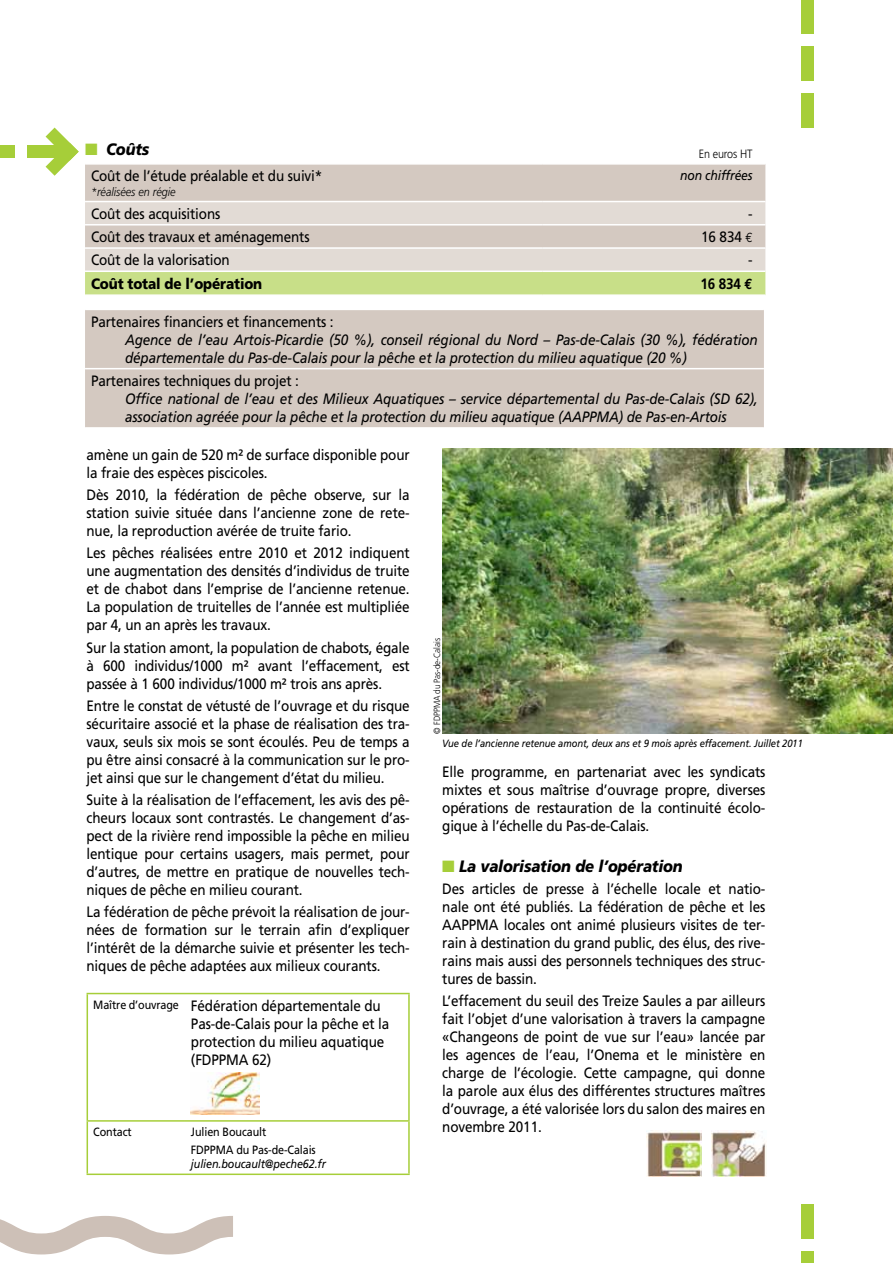
<style>
.page{position:relative;width:893px;height:1263px;background:#fff}
.page>*{position:absolute;margin:0;border:0;box-sizing:border-box;transform-origin:0 0}
.t1{font:italic 900 16.5px "Frutiger";letter-spacing:-.01em;color:#000;scale:.9 1}
.t2{font:15px/18px "Frutiger";letter-spacing:-.01em;color:#000;text-align:justify;scale:.9 1}
.t3{font:italic 15px/18px "Frutiger";letter-spacing:-.01em;color:#000;scale:.9 1}
.t4{font:900 15px "Frutiger";letter-spacing:-.01em;color:#000;scale:.9 1}
.t5{font:700 15px "Frutiger";color:#000;scale:.9 1}
.t6{font:italic 13.5px "Frutiger";letter-spacing:-.01em;color:#000;scale:.9 1}
.t7{font:12px/18px "Frutiger";letter-spacing:-.01em;color:#000;scale:.9 1}
.t8{font:italic 12px "Frutiger";letter-spacing:-.01em;color:#000;scale:.9 1}
.t9{font:italic 300 12px "Frutiger";color:#000;scale:.9 1}
.t10{font:300 12px "Frutiger";letter-spacing:-.01em;color:#000;scale:.9 1}
.t11{font:italic 10.5px "Frutiger";letter-spacing:-.01em;color:#000;scale:.9 1}
.t12{font:300 9px "Frutiger";letter-spacing:-.01em;color:#000;scale:.9 1}
.s1{color:#a6ce39}
.s2{font-family:"Euro Mono";font-size:13.5px}
.s3{font-family:"Euro Mono"}
.s4{font-size:12px}
</style>
<div class="page">
<svg style="left:0;top:1216px;width:233px;height:38px"></svg>
<div style="left:85px;top:165px;width:680px;height:36px;background:#d4c9c1"></div>
<svg style="left:85px;top:202px;width:680px;height:69px;background:#ddd5cf"></svg>
<div style="left:85px;top:272px;width:680px;height:22px;background:#c8df88"></div>
<hr style="left:85px;top:224px;width:457px;height:2px;background:#fff">
<hr style="left:542px;top:224px;width:223px;height:2px;background:#fff">
<hr style="left:85px;top:247px;width:457px;height:2px;background:#fff">
<hr style="left:542px;top:247px;width:223px;height:2px;background:#fff">
<div style="left:85px;top:310px;width:679px;height:117px;background:#d4c9c1"></div>
<hr style="left:85px;top:368px;width:679px;height:1px;background:#fff">
<div style="left:27px;top:145px;width:34px;height:13px;background:#a6ce39"></div>
<svg style="left:46px;top:128px;width:33px;height:48px"></svg>
<div style="left:0;top:145px;width:14px;height:13px;background:#a6ce39"></div>
<div style="left:801px;top:94px;width:13px;height:34px;background:#a6ce39"></div>
<div style="left:801px;top:47px;width:13px;height:34px;background:#a6ce39"></div>
<div style="left:801px;top:0;width:13px;height:34px;background:#a6ce39"></div>
<div style="left:801px;top:1252px;width:13px;height:11px;background:#a6ce39"></div>
<div style="left:801px;top:1204px;width:13px;height:34px;background:#a6ce39"></div>
<svg style="left:88px;top:994px;width:320px;height:121px"></svg>
<hr style="left:87px;top:993px;width:98px;height:1px;background:#a6ce39">
<hr style="left:185px;top:993px;width:225px;height:1px;background:#a6ce39">
<hr style="left:87px;top:1120px;width:98px;height:2px;background:#a6ce39">
<hr style="left:185px;top:1120px;width:225px;height:2px;background:#a6ce39">
<hr style="left:87px;top:994px;width:1px;height:126px;background:#a6ce39">
<hr style="left:87px;top:1122px;width:1px;height:51px;background:#a6ce39">
<hr style="left:408px;top:994px;width:2px;height:126px;background:#a6ce39">
<hr style="left:408px;top:1122px;width:2px;height:51px;background:#a6ce39">
<hr style="left:87px;top:1173px;width:98px;height:2px;background:#a6ce39">
<hr style="left:185px;top:1173px;width:225px;height:2px;background:#a6ce39">
<img style="left:191px;top:1072px;width:68px;height:43px">
<img style="left:711px;top:1131px;width:55px;height:46px">
<img style="left:646px;top:1130px;width:56px;height:47px">
<img style="left:442px;top:449px;width:451px;height:284px">
<p class="t1" style="left:85px;top:140px;width:73px"><span class="s1">■</span> Coûts</p>
<p class="t10" style="left:699px;top:147px;width:61px">En euros HT</p>
<p class="t2" style="left:91px;top:167px;width:259px">Coût de l’étude préalable et du suivi*</p>
<p class="t9" style="left:91px;top:184px;width:96px">*réalisées en régie</p>
<p class="t6" style="left:680px;top:167px;width:82px">non chiffrées</p>
<p class="t2" style="left:91px;top:205px;width:145px">Coût des acquisitions</p>
<p class="t2" style="left:748px;top:205px;width:6px">-</p>
<p class="t2" style="left:91px;top:228px;width:244px">Coût des travaux et aménagements</p>
<p class="t2" style="left:701px;top:228px;width:59px">16 834 <span class="s2">€</span></p>
<p class="t2" style="left:91px;top:251px;width:156px">Coût de la valorisation</p>
<p class="t2" style="left:748px;top:251px;width:6px">-</p>
<p class="t4" style="left:91px;top:275px;width:192px">Coût total de l’opération</p>
<p class="t5" style="left:700px;top:274px;width:59px">16 834 <span class="s3">€</span></p>
<p class="t2" style="left:91px;top:312px;width:271px">Partenaires financiers et financements :</p>
<p class="t3" style="left:125px;top:331px;width:705px">Agence de l’eau Artois-Picardie (50 %), conseil régional du Nord – Pas-de-Calais (30 %), fédération départementale du Pas-de-Calais pour la pêche et la protection du milieu aquatique (20 %)</p>
<p class="t2" style="left:91px;top:372px;width:232px">Partenaires techniques du projet :</p>
<p class="t3" style="left:125px;top:390px;width:705px">Office national de l’eau et des Milieux Aquatiques – service départemental du Pas-de-Calais (SD 62), association agréée pour la pêche et la protection du milieu aquatique (AAPPMA) de Pas-en-Artois</p>
<p class="t2" style="left:87px;top:446px;width:361px">amène un gain de 520 m² de surface disponible pour la fraie des espèces piscicoles.</p>
<p class="t2" style="left:87px;top:486px;width:361px">Dès 2010, la fédération de pêche observe, sur la station suivie située dans l’ancienne zone de rete&shy;nue, la reproduction avérée de truite fario.</p>
<p class="t2" style="left:87px;top:544px;width:361px">Les pêches réalisées entre 2010 et 2012 indiquent une augmentation des densités d’individus de truite et de chabot dans l’emprise de l’ancienne retenue.<br>La population de truitelles de l’année est multipliée par 4, un an après les travaux.</p>
<p class="t2" style="left:87px;top:638px;width:361px">Sur la station amont, la population de chabots, égale à 600 individus/1000 m² avant l’effacement, est passée à 1 600 individus/1000 m² trois ans après.</p>
<p class="t2" style="left:87px;top:697px;width:361px">Entre le constat de vétusté de l’ouvrage et du risque sécuritaire associé et la phase de réalisation des tra&shy;vaux, seuls six mois se sont écoulés. Peu de temps a pu être ainsi consacré à la communication sur le pro&shy;jet ainsi que sur le changement d’état du milieu.</p>
<p class="t2" style="left:87px;top:791px;width:361px">Suite à la réalisation de l’effacement, les avis des pê&shy;cheurs locaux sont contrastés. Le changement d’as&shy;pect de la rivière rend impossible la pêche en milieu lentique pour certains usagers, mais permet, pour d’autres, de mettre en pratique de nouvelles tech&shy;niques de pêche en milieu courant.</p>
<p class="t2" style="left:87px;top:903px;width:361px">La fédération de pêche prévoit la réalisation de jour&shy;nées de formation sur le terrain afin d’expliquer l’intérêt de la démarche suivie et présenter les tech&shy;niques de pêche adaptées aux milieux courants.</p>
<p class="t2" style="left:191px;top:997px;width:222px;text-align:left;text-indent:-98px"><span class="s4">Maître d’ouvrage</span> Fédération départementale du<br>Pas-de-Calais pour la pêche et la protection du milieu aquatique (FDPPMA 62)</p>
<p class="t7" style="left:93px;top:1123px;width:44px">Contact</p>
<p class="t7" style="left:191px;top:1123px;width:140px">Julien Boucault<br>FDPPMA du Pas-de-Calais</p>
<p class="t8" style="left:191px;top:1157px;width:151px">julien.boucault@peche62.fr</p>
<p class="t12" style="left:432px;top:733px;width:108px;rotate:-90deg">© FDPPMA du Pas-de-Calais</p>
<p class="t11" style="left:442px;top:737px;width:402px">Vue de l’ancienne retenue amont, deux ans et 9 mois après effacement. Juillet 2011</p>
<p class="t2" style="left:442px;top:763px;width:361px">Elle programme, en partenariat avec les syndicats mixtes et sous maîtrise d’ouvrage propre, diverses opérations de restauration de la continuité écolo&shy;gique à l’échelle du Pas-de-Calais.</p>
<p class="t1" style="left:442px;top:856px;width:269px"><span class="s1">■</span> La valorisation de l’opération</p>
<p class="t2" style="left:442px;top:880px;width:361px">Des articles de presse à l’échelle locale et natio&shy;nale ont été publiés. La fédération de pêche et les AAPPMA locales ont animé plusieurs visites de ter&shy;rain à destination du grand public, des élus, des rive&shy;rains mais aussi des personnels techniques des struc&shy;tures de bassin.</p>
<p class="t2" style="left:442px;top:992px;width:361px">L’effacement du seuil des Treize Saules a par ailleurs fait l’objet d’une valorisation à travers la campagne «Changeons de point de vue sur l’eau» lancée par les agences de l’eau, l’Onema et le ministère en charge de l’écologie. Cette campagne, qui donne la parole aux élus des différentes structures maîtres d’ouvrage, a été valorisée lors du salon des maires en novembre 2011.</p>
</div>
